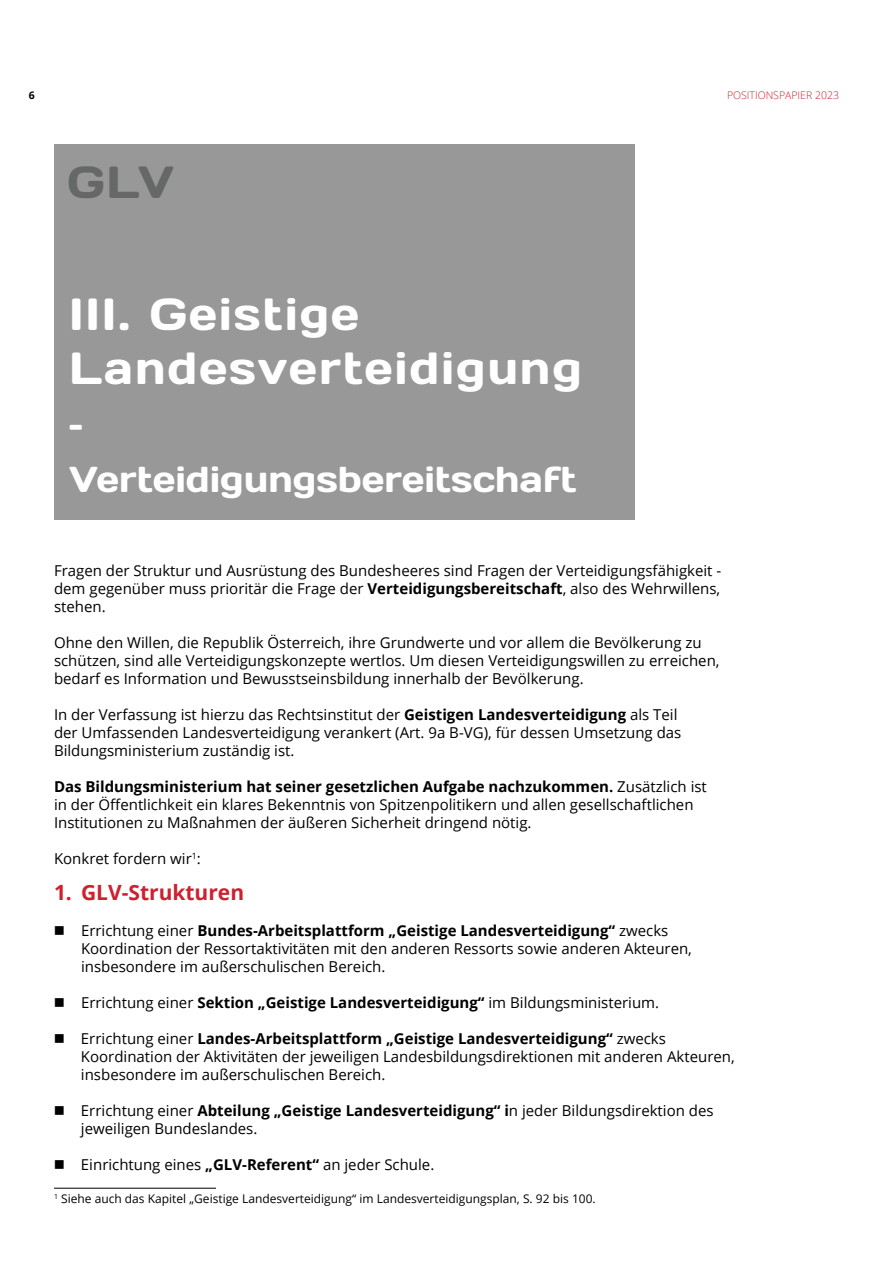
<style>
.page{position:relative;width:893px;height:1263px;background:#fff}
.page>*{position:absolute;margin:0;border:0;box-sizing:border-box;transform-origin:0 0}
.t1{font:45px/54px "Days One";letter-spacing:.04em;color:#fff}
.t2{font:45px "Days One";color:#666767}
.t3{font:36px/54px "Days One";color:#fff}
.t4{font:700 21px "Open Sans";color:#ce202f}
.t5{font:15px/18px "Open Sans";color:#000}
.t6{font:12px "Open Sans";color:#000}
.t7{font:300 10.5px "Open Sans";color:#ce202f}
.t8{font:700 10.5px "Open Sans";color:#000}
.s1{font-weight:700}
</style>
<div class="page">
<div style="left:54px;top:144px;width:580px;height:375px;background:#989899"></div>
<hr style="left:54px;top:1188px;width:162px;height:1px;background:#000">
<p class="t8" style="left:29px;top:88px;width:7px">6</p>
<p class="t7" style="left:727px;top:88px;width:113px">POSITIONSPAPIER 2023</p>
<h1 class="t2" style="left:68px;top:153px;width:108px">GLV</h1>
<h1 class="t1" style="left:69px;top:287px;width:514px">III. Geistige<br>Landesverteidigung</h1>
<h2 class="t3" style="left:69px;top:398px;width:509px">–<br>Verteidigungsbereitschaft</h2>
<p class="t5" style="left:54px;top:561px;width:669px;text-align:justify">Fragen der Struktur und Ausrüstung des Bundesheeres sind Fragen der Verteidigungsfähigkeit - dem gegenüber muss prioritär die Frage der <span class="s1">Verteidigungsbereitschaft</span>, also des Wehrwillens, stehen.</p>
<p class="t5" style="left:54px;top:633px;width:667px">Ohne den Willen, die Republik Österreich, ihre Grundwerte und vor allem die Bevölkerung zu schützen, sind alle Verteidigungskonzepte wertlos. Um diesen Verteidigungswillen zu erreichen, bedarf es Information und Bewusstseinsbildung innerhalb der Bevölkerung.</p>
<p class="t5" style="left:54px;top:705px;width:629px">In der Verfassung ist hierzu das Rechtsinstitut der <span class="s1">Geistigen Landesverteidigung</span> als Teil der Umfassenden Landesverteidigung verankert (Art. 9a B-VG), für dessen Umsetzung das<br>Bildungsministerium zuständig ist.</p>
<p class="t5" style="left:54px;top:777px;width:654px"><span class="s1">Das Bildungsministerium hat seiner gesetzlichen Aufgabe nachzukommen.</span> Zusätzlich ist in der Öffentlichkeit ein klares Bekenntnis von Spitzenpolitikern und allen gesellschaftlichen<br>Institutionen zu Maßnahmen der äußeren Sicherheit dringend nötig.</p>
<p class="t5" style="left:54px;top:849px;width:148px">Konkret fordern wir<sup>1</sup>:</p>
<h3 class="t4" style="left:54px;top:878px;width:192px">1. GLV-Strukturen</h3>
<p class="t5" style="left:81px;top:921px;width:612px">Errichtung einer <span class="s1">Bundes-Arbeitsplattform „Geistige Landesverteidigung“</span> zwecks<br>Koordination der Ressortaktivitäten mit den anderen Ressorts sowie anderen Akteuren, insbesondere im außerschulischen Bereich.</p>
<p class="t5" style="left:81px;top:993px;width:580px">Errichtung einer <span class="s1">Sektion „Geistige Landesverteidigung“</span> im Bildungsministerium.</p>
<p class="t5" style="left:81px;top:1029px;width:655px">Errichtung einer <span class="s1">Landes-Arbeitsplattform „Geistige Landesverteidigung“</span> zwecks<br>Koordination der Aktivitäten der jeweiligen Landesbildungsdirektionen mit anderen Akteuren, insbesondere im außerschulischen Bereich.</p>
<p class="t5" style="left:81px;top:1101px;width:634px">Errichtung einer <span class="s1">Abteilung „Geistige Landesverteidigung“ i</span>n jeder Bildungsdirektion des jeweiligen Bundeslandes.</p>
<p class="t5" style="left:81px;top:1155px;width:355px">Einrichtung eines <span class="s1">„GLV-Referent“</span> an jeder Schule.</p>
<p class="t6" style="left:54px;top:1190px;width:543px"><sup>1</sup> Siehe auch das Kapitel „Geistige Landesverteidigung“ im Landesverteidigungsplan, S. 92 bis 100.</p>
</div>
